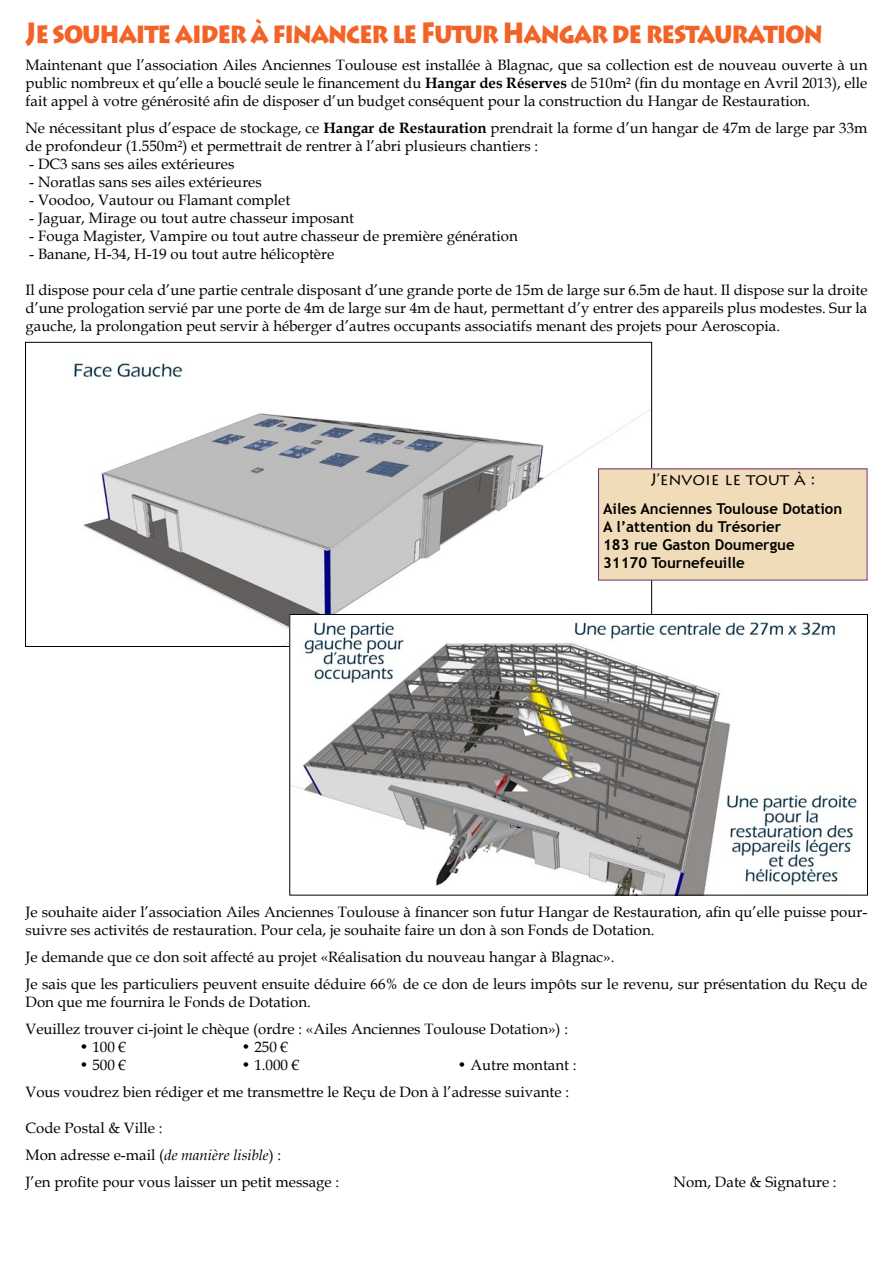
<style>
.page{position:relative;width:893px;height:1263px;background:#fff}
.page>*{position:absolute;margin:0;border:0;box-sizing:border-box;transform-origin:0 0}
.t1{font:900 28.8px "Lithos Pro";letter-spacing:-.05em;color:#f26328;scale:.83 1}
.t2{font:16.5px "Lithos Pro";color:#000}
.t3{font:15px/18px "Book Antiqua";color:#000}
.t4{font:700 15px/18px "Trebuchet MS";color:#000}
.s1{font-weight:700}
.s2{font-style:italic}
</style>
<div class="page">
<img style="left:74px;top:363px;width:576px;height:282px">
<div style="left:598px;top:469px;width:269px;height:111px;background:#f1dcba"></div>
<img style="left:291px;top:616px;width:566px;height:277px">
<div style="left:289px;top:614px;width:579px;height:281px;border:1px solid #000"></div>
<h1 class="t1" style="left:26px;top:15px;width:962px">Je souhaite aider à financer le Futur Hangar de restauration</h1>
<p class="t3" style="left:26px;top:55px;width:843px;text-align:justify">Maintenant que l’association Ailes Anciennes Toulouse est installée à Blagnac, que sa collection est de nouveau ouverte à un public nombreux et qu’elle a bouclé seule le financement du <span class="s1">Hangar des Réserves</span> de 510m² (fin du montage en Avril 2013), elle fait appel à votre générosité afin de disposer d’un budget conséquent pour la construction du Hangar de Restauration.</p>
<p class="t3" style="left:26px;top:118px;width:843px">Ne nécessitant plus d’espace de stockage, ce <span class="s1">Hangar de Restauration</span> prendrait la forme d’un hangar de 47m de large par 33m de profondeur (1.550m²) et permettrait de rentrer à l’abri plusieurs chantiers :</p>
<p class="t3" style="left:29px;top:154px;width:207px">- DC3 sans ses ailes extérieures</p>
<p class="t3" style="left:29px;top:172px;width:234px">- Noratlas sans ses ailes extérieures</p>
<p class="t3" style="left:29px;top:190px;width:263px">- Voodoo, Vautour ou Flamant complet</p>
<p class="t3" style="left:29px;top:208px;width:326px">- Jaguar, Mirage ou tout autre chasseur imposant</p>
<p class="t3" style="left:29px;top:226px;width:490px">- Fouga Magister, Vampire ou tout autre chasseur de première génération</p>
<p class="t3" style="left:29px;top:244px;width:306px">- Banane, H-34, H-19 ou tout autre hélicoptère</p>
<p class="t3" style="left:26px;top:280px;width:843px;text-align:justify">Il dispose pour cela d’une partie centrale disposant d’une grande porte de 15m de large sur 6.5m de haut. Il dispose sur la droite d’une prologation servié par une porte de 4m de large sur 4m de haut, permettant d’y entrer des appareils plus modestes. Sur la gauche, la prolongation peut servir à héberger d’autres occupants associatifs menant des projets pour Aeroscopia.</p>
<p class="t2" style="left:650px;top:470px;width:166px">J’ENVOIE LE TOUT À :</p>
<p class="t4" style="left:603px;top:500px;width:241px">Ailes Anciennes Toulouse Dotation<br>A l’attention du Trésorier<br>183 rue Gaston Doumergue<br>31170 Tournefeuille</p>
<p class="t3" style="left:26px;top:902px;width:843px">Je souhaite aider l’association Ailes Anciennes Toulouse à financer son futur Hangar de Restauration, afin qu’elle puisse pour&shy;suivre ses activités de restauration. Pour cela, je souhaite faire un don à son Fonds de Dotation.</p>
<p class="t3" style="left:26px;top:943px;width:843px;line-height:27px">Je demande que ce don soit affecté au projet «Réalisation du nouveau hangar à Blagnac».<br>Je sais que les particuliers peuvent ensuite déduire 66% de ce don de leurs impôts sur le revenu, sur présentation du Reçu de</p>
<p class="t3" style="left:26px;top:988px;width:544px;line-height:27px">Don que me fournira le Fonds de Dotation.<br>Veuillez trouver ci-joint le chèque (ordre : «Ailes Anciennes Toulouse Dotation») :</p>
<p class="t3" style="left:80px;top:1037px;width:48px">• 100 €</p>
<p class="t3" style="left:242px;top:1037px;width:48px">• 250 €</p>
<p class="t3" style="left:80px;top:1055px;width:48px">• 500 €</p>
<p class="t3" style="left:242px;top:1055px;width:59px">• 1.000 €</p>
<p class="t3" style="left:26px;top:1051px;width:552px;line-height:27px;text-indent:432px">• Autre montant :<br>Vous voudrez bien rédiger et me transmettre le Reçu de Don à l’adresse suivante :</p>
<p class="t3" style="left:26px;top:1114px;width:315px;line-height:27px">Code Postal &amp; Ville :<br>Mon adresse e-mail (<span class="s2">de manière lisible</span>) :<br>J’en profite pour vous laisser un petit message :</p>
<p class="t3" style="left:674px;top:1172px;width:165px">Nom, Date &amp; Signature :</p>
</div>
